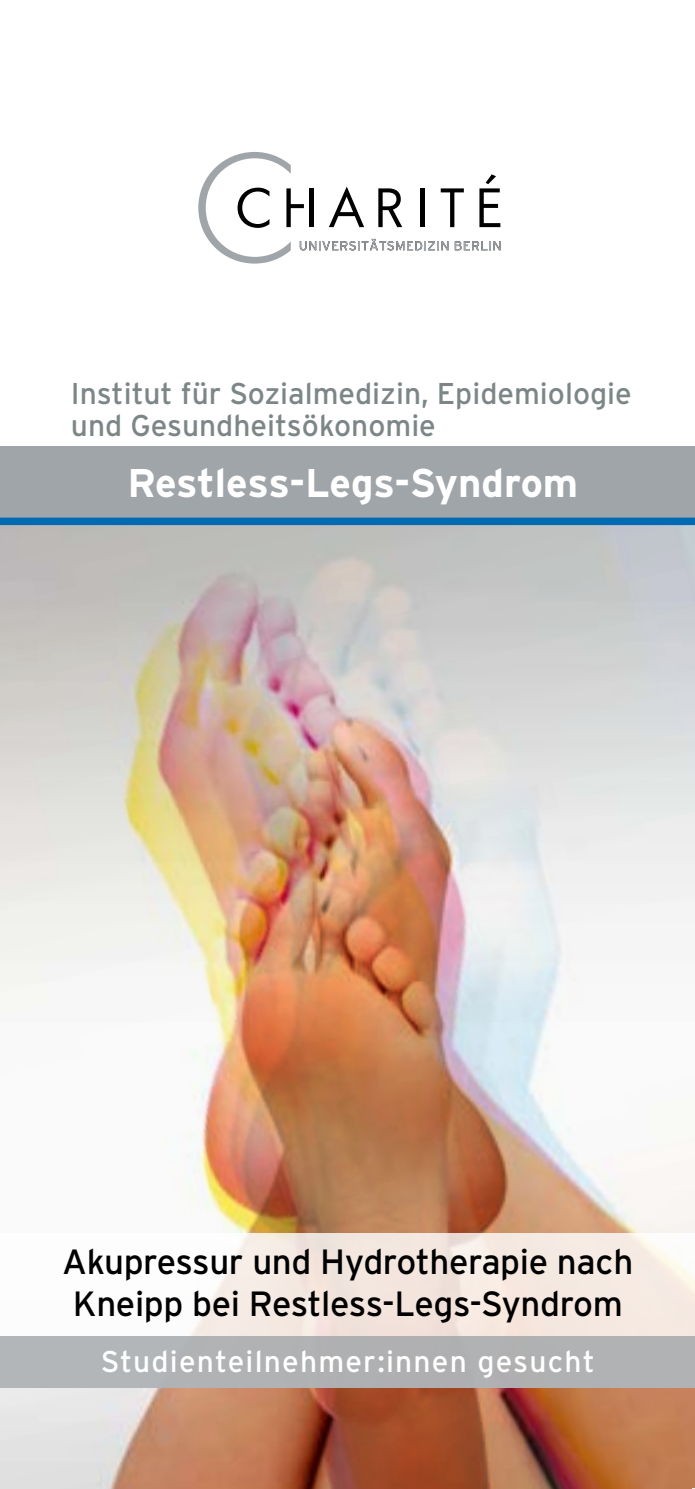
<style>
.page{position:relative;width:695px;height:1489px;background:#fff}
.page>*{position:absolute;margin:0;border:0;box-sizing:border-box;transform-origin:0 0}
.t1{font:700 40px "Interstate";letter-spacing:-.005em;color:#fff}
.t2{font:35px/42.5px "Interstate";letter-spacing:-.01em;color:#000;text-align:center}
.t3{font:30px/32.5px "Interstate";color:#7d8687}
.t4{font:30px "Interstate";letter-spacing:.04em;color:#fff}
</style>
<div class="page">
<svg style="left:198px;top:152px;width:302px;height:111px"></svg>
<div style="left:0;top:446px;width:694px;height:78px;background:#a0a5a9"></div>
<img style="left:0;top:525px;width:694px;height:963px">
<svg style="left:0;top:1233px;width:694px;height:103px;fill:#f6ebe3"></svg>
<div style="left:0;top:1336px;width:694px;height:51px;background:#b0b2b3"></div>
<div style="left:0;top:517px;width:694px;height:8px;background:#006ab3"></div>
<p class="t3" style="left:71px;top:376px;width:562px">Institut für Sozialmedizin, Epidemiologie und Gesundheitsökonomie</p>
<h1 class="t1" style="left:127px;top:460px;width:452px">Restless-Legs-Syndrom</h1>
<p class="t2" style="left:62px;top:1239px;width:572px">Akupressur und Hydrotherapie nach<br>Kneipp bei Restless-Legs-Syndrom</p>
<p class="t4" style="left:101px;top:1344px;width:495px">Studienteilnehmer:innen gesucht</p>
</div>
